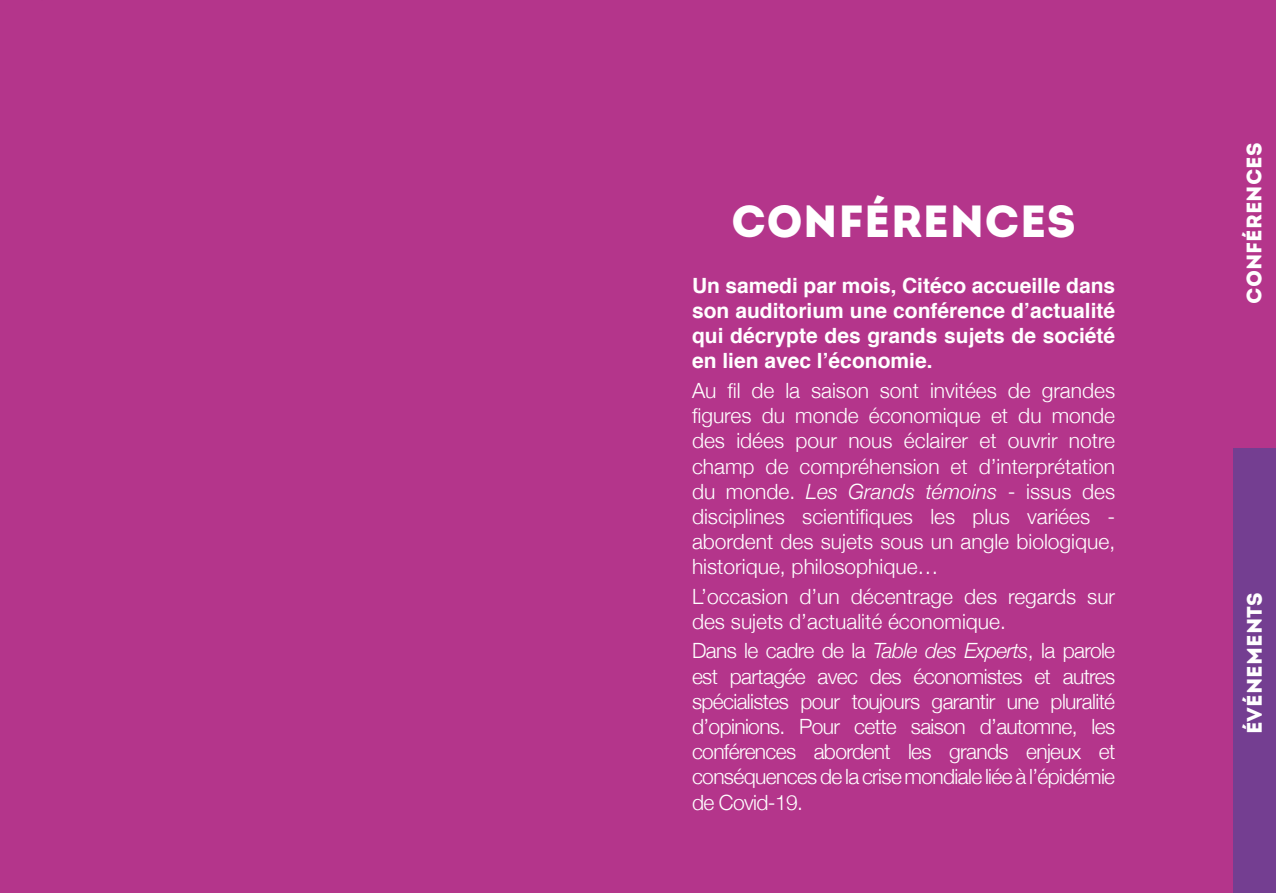
<style>
.page{position:relative;width:1276px;height:893px;background:#fff}
.page>*{position:absolute;margin:0;border:0;box-sizing:border-box;transform-origin:0 0}
.t1{font:45px "Intro";color:#fff}
.t2{font:300 21px/25.2px "Helvetica Neue";color:#fff;text-align:justify}
.t3{font:700 21px/25.2px "Helvetica";color:#fff;text-align:justify}
.t4{font:21px "Intro";color:#fff}
.s1{font-style:italic}
</style>
<div class="page">
<div style="left:0;top:0;width:638px;height:893px;background:#b4358b"></div>
<div style="left:638px;top:0;width:638px;height:893px;background:#b4358b"></div>
<div style="left:1233px;top:448px;width:43px;height:445px;background:#743e91"></div>
<h1 class="t1" style="left:731px;top:195px;width:346px">CONFÉRENCES</h1>
<p class="t3" style="left:692px;top:273px;width:425px">Un samedi par mois, Citéco accueille dans son auditorium une conférence d’actualité qui décrypte des grands sujets de société en lien avec l’économie.</p>
<p class="t2" style="left:692px;top:376px;width:425px">Au fil de la saison sont invitées de grandes figures du monde économique et du monde des idées pour nous éclairer et ouvrir notre champ de compréhension et d’interprétation du monde. <span class="s1">Les Grands témoins</span> - issus des disciplines scientifiques les plus variées - abordent des sujets sous un angle biologique, historique, philosophique…</p>
<p class="t2" style="left:692px;top:582px;width:425px">L’occasion d’un décentrage des regards sur des sujets d’actualité économique.</p>
<p class="t2" style="left:692px;top:637px;width:425px">Dans le cadre de la <span class="s1">Table des Experts</span>, la parole est partagée avec des économistes et autres spécialistes pour toujours garantir une pluralité d’opinions. Pour cette saison d’automne, les conférences abordent les grands enjeux et conséquences de la crise mondiale liée à l’épidémie de Covid-19.</p>
<p class="t4" style="left:1241px;top:304px;width:162px;rotate:-90deg">CONFÉRENCES</p>
<p class="t4" style="left:1242px;top:734px;width:143px;rotate:-90deg">ÉVÉNEMENTS</p>
</div>
